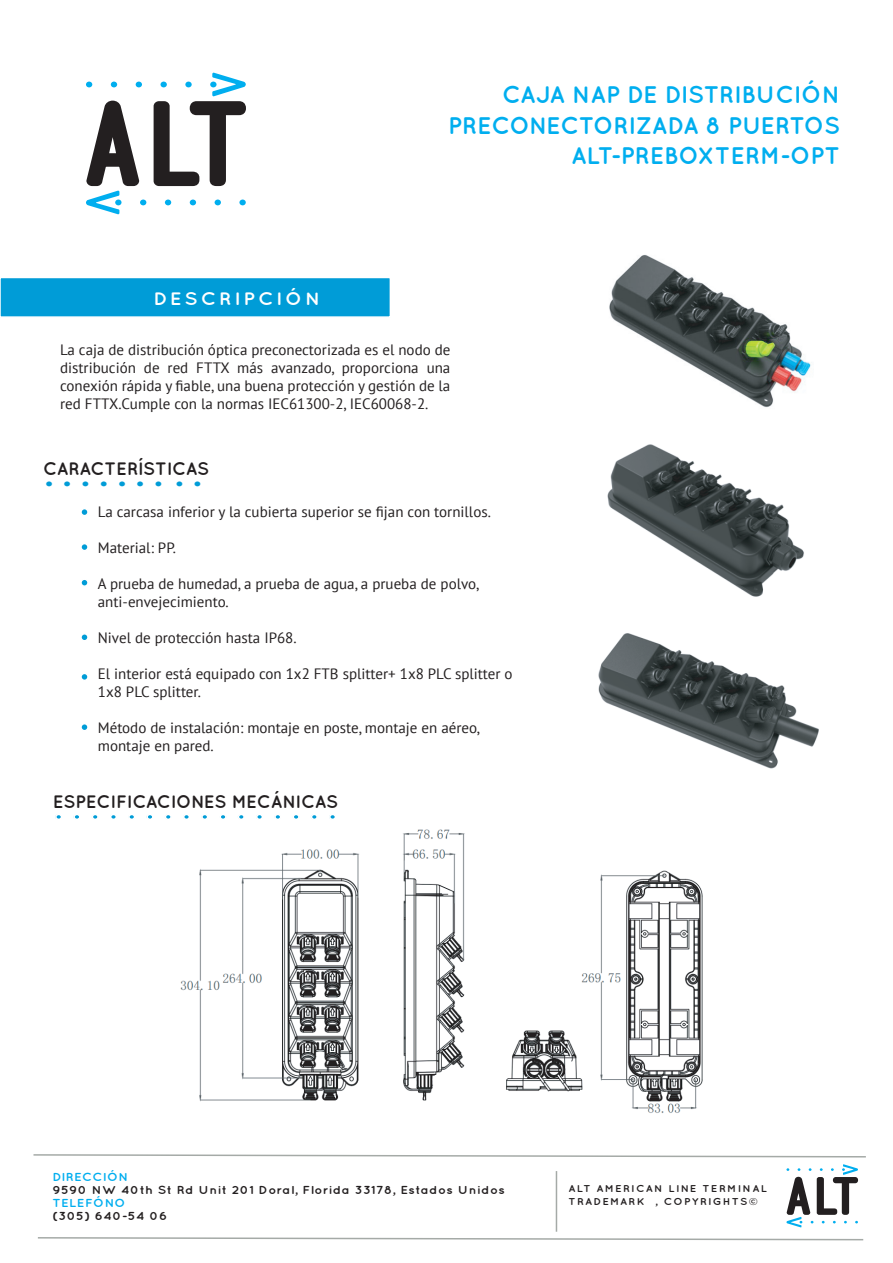
<style>
.page{position:relative;width:893px;height:1263px;background:#fff}
.page>*{position:absolute;margin:0;border:0;box-sizing:border-box;transform-origin:0 0}
.t1{font:700 24px/30.6px "Quicksand";color:#00aeef;text-align:right}
.t2{font:700 18px "Quicksand";color:#231f20}
.t3{font:700 18px "Quicksand";letter-spacing:.15em;color:#fff;scale:1.1 1}
.t4{font:700 17.25px "Quicksand";color:#009cd7;scale:1.16 1}
.t5{font:15px/18px "PT Sans";color:#231f20}
.t6{font:700 11.55px "Quicksand";letter-spacing:.04em;color:#231f20;scale:1.11 1}
.t7{font:700 11.55px "Quicksand";letter-spacing:.04em;color:#00aeef;scale:1.11 1}
.t8{font:700 9.9px/13.2px "Quicksand";letter-spacing:.125em;color:#231f20;scale:1.11 1}
</style>
<div class="page">
<img style="left:180px;top:829px;width:523px;height:284px">
<svg style="left:86px;top:82px;width:6px;height:5px"></svg>
<svg style="left:111px;top:82px;width:6px;height:5px"></svg>
<svg style="left:136px;top:82px;width:6px;height:5px"></svg>
<svg style="left:239px;top:200px;width:7px;height:5px"></svg>
<svg style="left:215px;top:200px;width:6px;height:5px"></svg>
<svg style="left:190px;top:200px;width:6px;height:5px"></svg>
<svg style="left:165px;top:200px;width:6px;height:5px"></svg>
<svg style="left:86px;top:101px;width:60px;height:113px"></svg>
<svg style="left:154px;top:73px;width:92px;height:113px"></svg>
<div style="left:0;top:277px;width:391px;height:41px;background:#009cd7;border:2px solid #fff"></div>
<div style="left:55px;top:814px;width:7px;height:6px;border:2px solid #fff;border-radius:3px"></div>
<div style="left:73px;top:814px;width:8px;height:6px;border:2px solid #fff;border-radius:3px"></div>
<div style="left:92px;top:814px;width:7px;height:6px;border:2px solid #fff;border-radius:3px"></div>
<div style="left:110px;top:814px;width:7px;height:6px;border:2px solid #fff;border-radius:3px"></div>
<div style="left:128px;top:814px;width:7px;height:6px;border:2px solid #fff;border-radius:3px"></div>
<div style="left:146px;top:814px;width:8px;height:6px;border:2px solid #fff;border-radius:3px"></div>
<div style="left:165px;top:814px;width:7px;height:6px;border:2px solid #fff;border-radius:3px"></div>
<div style="left:183px;top:814px;width:7px;height:6px;border:2px solid #fff;border-radius:3px"></div>
<div style="left:201px;top:814px;width:7px;height:6px;border:2px solid #fff;border-radius:3px"></div>
<div style="left:219px;top:814px;width:8px;height:6px;border:2px solid #fff;border-radius:3px"></div>
<div style="left:238px;top:814px;width:7px;height:6px;border:2px solid #fff;border-radius:3px"></div>
<div style="left:256px;top:814px;width:7px;height:6px;border:2px solid #fff;border-radius:3px"></div>
<div style="left:274px;top:814px;width:7px;height:6px;border:2px solid #fff;border-radius:3px"></div>
<div style="left:292px;top:814px;width:8px;height:6px;border:2px solid #fff;border-radius:3px"></div>
<div style="left:311px;top:814px;width:7px;height:6px;border:2px solid #fff;border-radius:3px"></div>
<div style="left:329px;top:814px;width:7px;height:6px;border:2px solid #fff;border-radius:3px"></div>
<div style="left:81px;top:509px;width:7px;height:7px;background:#009cd7;border-radius:50%"></div>
<div style="left:80px;top:508px;width:9px;height:8px;border:2px solid #fff;border-radius:50%"></div>
<div style="left:81px;top:544px;width:7px;height:7px;background:#009cd7;border-radius:50%"></div>
<div style="left:80px;top:543px;width:9px;height:8px;border:2px solid #fff;border-radius:50%"></div>
<div style="left:81px;top:579px;width:7px;height:7px;background:#009cd7;border-radius:50%"></div>
<div style="left:80px;top:578px;width:9px;height:9px;border:2px solid #fff;border-radius:50%"></div>
<div style="left:81px;top:634px;width:7px;height:7px;background:#009cd7;border-radius:50%"></div>
<div style="left:80px;top:633px;width:9px;height:8px;border:2px solid #fff;border-radius:50%"></div>
<div style="left:81px;top:673px;width:7px;height:7px;background:#009cd7;border-radius:50%"></div>
<div style="left:80px;top:673px;width:9px;height:8px;border:2px solid #fff;border-radius:50%"></div>
<div style="left:81px;top:724px;width:7px;height:7px;background:#009cd7;border-radius:50%"></div>
<div style="left:80px;top:723px;width:9px;height:8px;border:2px solid #fff;border-radius:50%"></div>
<svg style="left:33px;top:1154px;width:833px;height:4px"></svg>
<svg style="left:37px;top:1237px;width:827px;height:4px"></svg>
<hr style="left:556px;top:1171px;width:1px;height:61px;background:#a5aaa7">
<svg style="left:786px;top:1164px;width:72px;height:63px"></svg>
<img style="left:609px;top:255px;width:202px;height:153px">
<img style="left:607px;top:444px;width:197px;height:153px">
<img style="left:598px;top:633px;width:221px;height:136px">
<p class="t3" style="left:154px;top:288px;width:153px">DESCRIPCIÓN</p>
<h1 class="t1" style="left:448px;top:79px;width:393px">CAJA NAP DE DISTRIBUCIÓN<br>PRECONECTORIZADA 8 PUERTOS<br>ALT-PREBOXTERM-OPT</h1>
<p class="t5" style="left:60px;top:340px;width:392px;text-align:justify">La caja de distribución óptica preconectorizada es el nodo de distribución de red FTTX más avanzado, proporciona una conexión rápida y fiable, una buena protección y gestión de la red FTTX.Cumple con la normas IEC61300-2, IEC60068-2.</p>
<p class="t2" style="left:43px;top:458px;width:167px">CARACTERÍSTICAS</p>
<p class="t4" style="left:44px;top:474px;width:104px">• • • • • • •</p>
<p class="t4" style="left:174px;top:474px;width:25px">• •</p>
<p class="t5" style="left:98px;top:503px;width:395px">La carcasa inferior y la cubierta superior se fijan con tornillos.</p>
<p class="t5" style="left:98px;top:539px;width:80px">Material: PP.</p>
<p class="t5" style="left:98px;top:575px;width:383px">A prueba de humedad, a prueba de agua, a prueba de polvo, anti-envejecimiento.</p>
<p class="t5" style="left:98px;top:629px;width:200px">Nivel de protección hasta IP68.</p>
<p class="t5" style="left:98px;top:665px;width:416px">El interior está equipado con 1x2 FTB splitter+ 1x8 PLC splitter o<br>1x8 PLC splitter.</p>
<p class="t5" style="left:98px;top:719px;width:384px">Método de instalación: montaje en poste, montaje en aéreo, montaje en pared.</p>
<p class="t2" style="left:53px;top:791px;width:287px">ESPECIFICACIONES MECÁNICAS</p>
<p class="t4" style="left:54px;top:807px;width:246px">• • • • • • • • • • • • • • • •</p>
<p class="t7" style="left:52px;top:1170px;width:70px">DIRECCIÓN</p>
<p class="t6" style="left:52px;top:1183px;width:409px">9590 NW 40th St Rd Unit 201 Doral, Florida 33178, Estados Unidos</p>
<p class="t7" style="left:52px;top:1196px;width:67px">TELEFÓNO</p>
<p class="t6" style="left:52px;top:1209px;width:105px">(305) 640-54 06</p>
<p class="t8" style="left:568px;top:1182px;width:180px">ALT AMERICAN LINE TERMINAL<br>TRADEMARK , COPYRIGHTS©</p>
</div>
